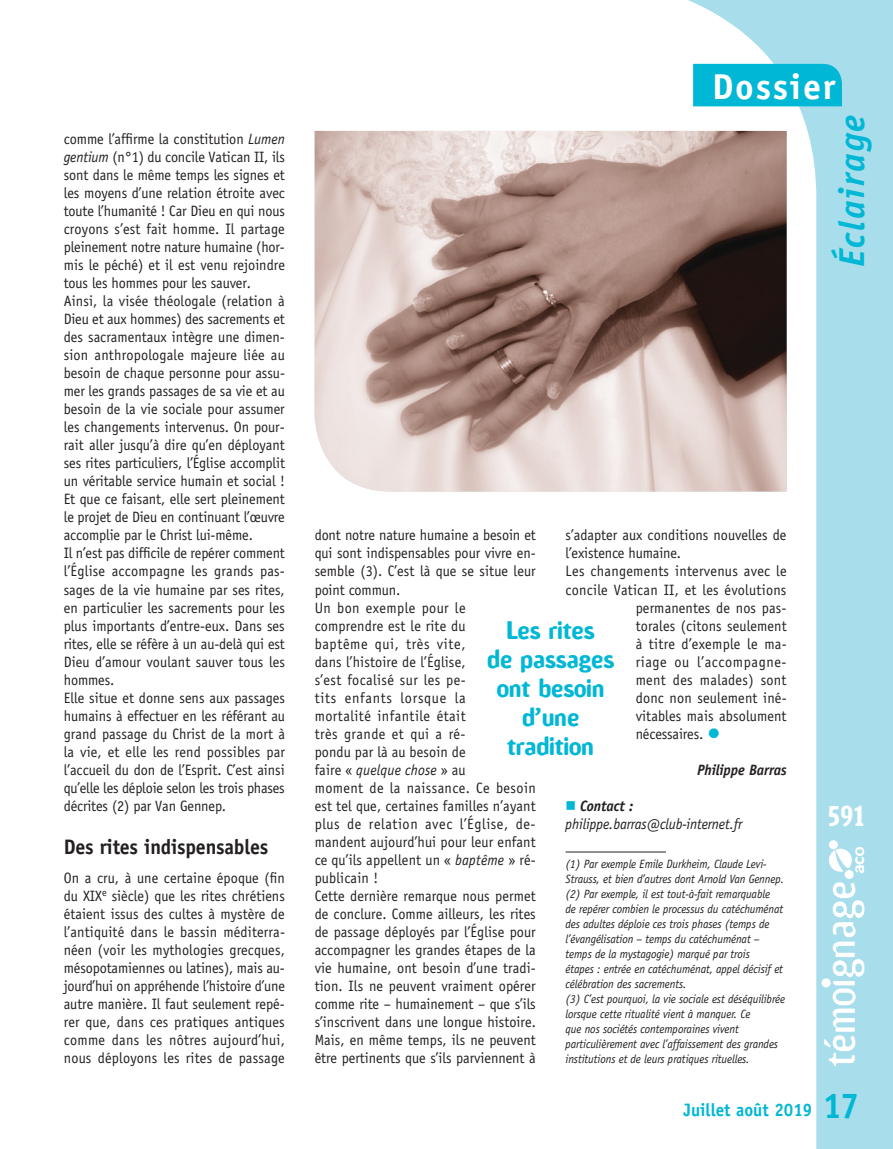
<style>
.page{position:relative;width:893px;height:1149px;background:#fff}
.page>*{position:absolute;margin:0;border:0;box-sizing:border-box;transform-origin:0 0}
.t1{font:italic 700 36px "Officina Sans";color:#00b7d5}
.t2{font:700 36px "Officina Sans";letter-spacing:.05em;color:#fff}
.t3{font:700 36px "Officina Sans";color:#00b7d5;scale:.95 1}
.t4{font:700 27px "Amoebia";color:#fff;scale:.85 1}
.t5{font:700 24px/28.8px "Amoebia";color:#00b7d5;text-align:center;scale:.95 1}
.t6{font:700 21px "Officina Sans";letter-spacing:-.01em;color:#231f20;scale:.95 1}
.t7{font:700 18px "Officina Sans";color:#00b7d5;scale:.95 1}
.t8{font:15px/18px "Officina Sans";color:#231f20;scale:.95 1}
.t9{font:15px "Officina Sans";letter-spacing:.02em;color:#231f20;scale:.95 1}
.t10{font:italic 15px/18px "Officina Sans";letter-spacing:-.01em;color:#231f20;scale:.95 1}
.t11{font:15px "Officina Sans";letter-spacing:.04em;color:#231f20;scale:.95 1}
.t12{font:italic 700 15px "Officina Sans";letter-spacing:-.01em;color:#231f20;scale:.95 1}
.t13{font:italic 12px/15px "Officina Sans";letter-spacing:-.01em;color:#231f20;scale:.95 1}
.s1{font-style:italic}
.s2{font-size:27px;color:#00b7d5}
.s3{color:#00b7d5}
.s4{font-weight:700}
</style>
<div class="page">
<svg style="left:575px;top:0;width:318px;height:1148px"></svg>
<svg style="left:824px;top:882px;width:40px;height:183px"></svg>
<div style="left:845px;top:869px;width:9px;height:9px;border:2px solid #fff;border-radius:50%"></div>
<div style="left:829px;top:840px;width:9px;height:8px;border:2px solid #fff;border-radius:50%"></div>
<div style="left:846px;top:870px;width:7px;height:7px;background:#fff;border-radius:50%"></div>
<div style="left:830px;top:841px;width:7px;height:7px;background:#fff;border-radius:50%"></div>
<svg style="left:829px;top:846px;width:35px;height:26px"></svg>
<div style="left:822px;top:978px;width:8px;height:8px;background:#fff;border-radius:50%"></div>
<div style="left:821px;top:978px;width:9px;height:9px;border:1px solid #fff;border-radius:50%"></div>
<div style="left:693px;top:64px;width:149px;height:42px;background:#00b7d5"></div>
<img style="left:315px;top:131px;width:472px;height:360px">
<hr style="left:566px;top:851px;width:100px;height:1px;background:#231f20">
<p class="t8" style="left:64px;top:130px;width:234px">comme l’affirme la constitution <span class="s1">Lumen gentium</span> (n°1) du concile Vatican II, ils sont dans le même temps les signes et les moyens d’une relation étroite avec toute l’humanité ! Car Dieu en qui nous croyons s’est fait homme. Il partage pleinement notre nature humaine (hor&shy;mis le péché) et il est venu rejoindre tous les hommes pour les sauver.<br>Ainsi, la visée théologale (relation à Dieu et aux hommes) des sacrements et des sacramentaux intègre une dimen&shy;sion anthropologale majeure liée au besoin de chaque personne pour assu&shy;mer les grands passages de sa vie et au besoin de la vie sociale pour assumer les changements intervenus. On pour&shy;rait aller jusqu’à dire qu’en déployant ses rites particuliers, l’Église accomplit un véritable service humain et social !<br>Et que ce faisant, elle sert pleinement le projet de Dieu en continuant l’œuvre accomplie par le Christ lui-même.<br>Il n’est pas difficile de repérer comment l’Église accompagne les grands pas&shy;sages de la vie humaine par ses rites, en particulier les sacrements pour les plus importants d’entre-eux. Dans ses rites, elle se réfère à un au-delà qui est Dieu d’amour voulant sauver tous les hommes.<br>Elle situe et donne sens aux passages humains à effectuer en les référant au grand passage du Christ de la mort à la vie, et elle les rend possibles par l’accueil du don de l’Esprit. C’est ainsi qu’elle les déploie selon les trois phases décrites (2) par Van Gennep.</p>
<h3 class="t6" style="left:64px;top:833px;width:217px">Des rites indispensables</h3>
<p class="t8" style="left:64px;top:868px;width:234px;text-align:justify">On a cru, à une certaine époque (fin du XIX<sup>e</sup> siècle) que les rites chrétiens étaient issus des cultes à mystère de l’antiquité dans le bassin méditerra&shy;néen (voir les mythologies grecques, mésopotamiennes ou latines), mais au&shy;jourd’hui on appréhende l’histoire d’une autre manière. Il faut seulement repé&shy;rer que, dans ces pratiques antiques comme dans les nôtres aujourd’hui, nous déployons les rites de passage</p>
<h1 class="t2" style="left:712px;top:64px;width:125px">Dossier</h1>
<h1 class="t1" style="left:830px;top:267px;width:153px;rotate:-90deg">Éclairage</h1>
<p class="t8" style="left:315px;top:526px;width:234px">dont notre nature humaine a besoin et qui sont indispensables pour vivre en&shy;semble (3). C’est là que se situe leur point commun.<br>Un bon exemple pour le comprendre est le rite du<br>baptême qui, très vite,<br>dans l’histoire de l’Église,<br>s’est focalisé sur les pe-<br>tits enfants lorsque la<br>mortalité infantile était<br>très grande et qui a ré-<br>pondu par là au besoin de<br>faire « <span class="s1">quelque chose</span> » au<br>moment de la naissance. Ce besoin est tel que, certaines familles n’ayant plus de relation avec l’Église, de&shy;mandent aujourd’hui pour leur enfant ce qu’ils appellent un « <span class="s1">baptême</span> » ré&shy;publicain !<br>Cette dernière remarque nous permet de conclure. Comme ailleurs, les rites de passage déployés par l’Église pour accompagner les grandes étapes de la vie humaine, ont besoin d’une tradi&shy;tion. Ils ne peuvent vraiment opérer comme rite – humainement – que s’ils s’inscrivent dans une longue histoire.<br>Mais, en même temps, ils ne peuvent être pertinents que s’ils parviennent à</p>
<p class="t8" style="left:566px;top:526px;width:234px">s’adapter aux conditions nouvelles de</p>
<p class="t8" style="left:566px;top:544px;width:123px">l’existence humaine.</p>
<p class="t9" style="left:566px;top:562px;width:234px">Les changements intervenus avec le</p>
<p class="t8" style="left:566px;top:580px;width:234px">concile Vatican II, et les évolutions</p>
<p class="t8" style="left:636px;top:598px;width:160px">permanentes de nos pas-</p>
<p class="t8" style="left:636px;top:616px;width:160px">torales (citons seulement</p>
<p class="t8" style="left:636px;top:634px;width:160px">à titre d’exemple le ma-</p>
<p class="t11" style="left:636px;top:652px;width:160px">riage ou l’accompagne-</p>
<p class="t9" style="left:636px;top:670px;width:160px">ment des malades) sont</p>
<p class="t8" style="left:636px;top:688px;width:160px">donc non seulement iné-</p>
<p class="t8" style="left:636px;top:706px;width:160px">vitables mais absolument</p>
<p class="t8" style="left:636px;top:724px;width:91px">nécessaires. <span class="s2">•</span></p>
<p class="t12" style="left:697px;top:760px;width:96px">Philippe Barras</p>
<p class="t10" style="left:566px;top:796px;width:188px"><span class="s3">■</span> <span class="s4">Contact : </span>philippe.barras@club-internet.fr</p>
<p class="t13" style="left:566px;top:855px;width:233px">(1) Par exemple Emile Durkheim, Claude Levi-Strauss, et bien d’autres dont Arnold Van Gennep. (2) Par exemple, il est tout-à-fait remarquable<br>de repérer combien le processus du catéchuménat des adultes déploie ces trois phases (temps de l’évangélisation – temps du catéchuménat – temps de la mystagogie) marqué par trois<br>étapes : entrée en catéchuménat, appel décisif et célébration des sacrements.<br>(3) C’est pourquoi, la vie sociale est déséquilibrée lorsque cette ritualité vient à manquer. Ce<br>que nos sociétés contemporaines vivent particulièrement avec l’affaissement des grandes institutions et de leurs pratiques rituelles.</p>
<h3 class="t5" style="left:487px;top:616px;width:135px">Les rites<br>de passages ont besoin d’une tradition</h3>
<p class="t7" style="left:683px;top:1098px;width:137px">Juillet août 2019</p>
<h2 class="t4" style="left:828px;top:801px;width:44px">591</h2>
<h1 class="t3" style="left:823px;top:1082px;width:40px">17</h1>
</div>
